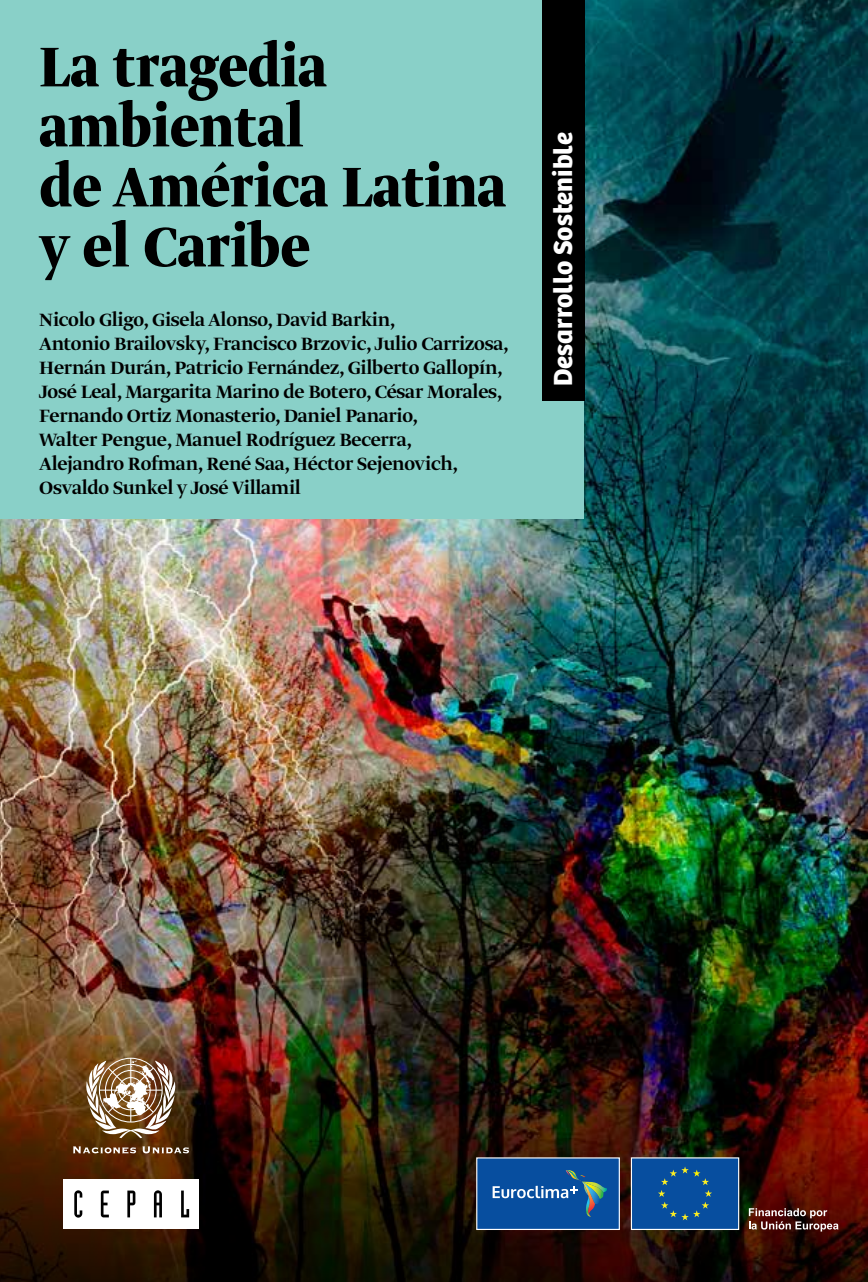
<style>
.page{position:relative;width:868px;height:1282px;background:#fff}
.page>*{position:absolute;margin:0;border:0;box-sizing:border-box;transform-origin:0 0}
.t1{font:66px/60px "Greta Dis Nar Pro Bol";color:#000}
.t2{font:700 27.2px "Bree";letter-spacing:.005em;color:#fff}
.t3{font:500 21px/24px "Greta Display Pro";letter-spacing:-.01em;color:#000}
</style>
<div class="page">
<hr style="left:0;top:0;width:1px;height:105px;background:#369a8f">
<img style="left:1px;top:0;width:867px;height:1024px">
<img style="left:1px;top:1024px;width:867px;height:257px">
<div style="left:1px;top:0;width:583px;height:518px;background:#89d0c8"></div>
<div style="left:542px;top:0;width:43px;height:400px;background:#000"></div>
<svg style="left:73px;top:1146px;width:63px;height:7px"></svg>
<svg style="left:142px;top:1146px;width:47px;height:7px"></svg>
<div style="left:63px;top:1178px;width:136px;height:49px;background:#fff"></div>
<svg style="left:74px;top:1190px;width:8px;height:27px"></svg>
<svg style="left:101px;top:1190px;width:8px;height:27px"></svg>
<svg style="left:127px;top:1190px;width:8px;height:27px"></svg>
<svg style="left:154px;top:1190px;width:8px;height:27px"></svg>
<svg style="left:181px;top:1190px;width:8px;height:27px"></svg>
<img style="left:86px;top:1057px;width:90px;height:81px">
<div style="left:477px;top:1157px;width:142px;height:72px;background:#074e9f"></div>
<div style="left:476px;top:1157px;width:144px;height:72px;border:1px solid #fff"></div>
<svg style="left:493px;top:1170px;width:114px;height:47px"></svg>
<div style="left:631px;top:1157px;width:108px;height:72px;background:#074e9f"></div>
<div style="left:631px;top:1157px;width:108px;height:72px;border:1px solid #fff"></div>
<svg style="left:658px;top:1166px;width:54px;height:54px"></svg>
<svg style="left:749px;top:1208px;width:89px;height:23px;background:#744642"></svg>
<h1 class="t1" style="left:39px;top:40px;width:468px">La tragedia ambiental<br>de América Latina y el Caribe</h1>
<p class="t3" style="left:39px;top:309px;width:471px">Nicolo Gligo, Gisela Alonso, David Barkin,<br>Antonio Brailovsky, Francisco Brzovic, Julio Carrizosa, Hernán Durán, Patricio Fernández, Gilberto Gallopín, José Leal, Margarita Marino de Botero, César Morales, Fernando Ortiz Monasterio, Daniel Panario,<br>Walter Pengue, Manuel Rodríguez Becerra,<br>Alejandro Rofman, René Saa, Héctor Sejenovich, Osvaldo Sunkel y José Villamil</p>
<p class="t2" style="left:547px;top:386px;width:255px;rotate:-90deg">Desarrollo Sostenible</p>
</div>
